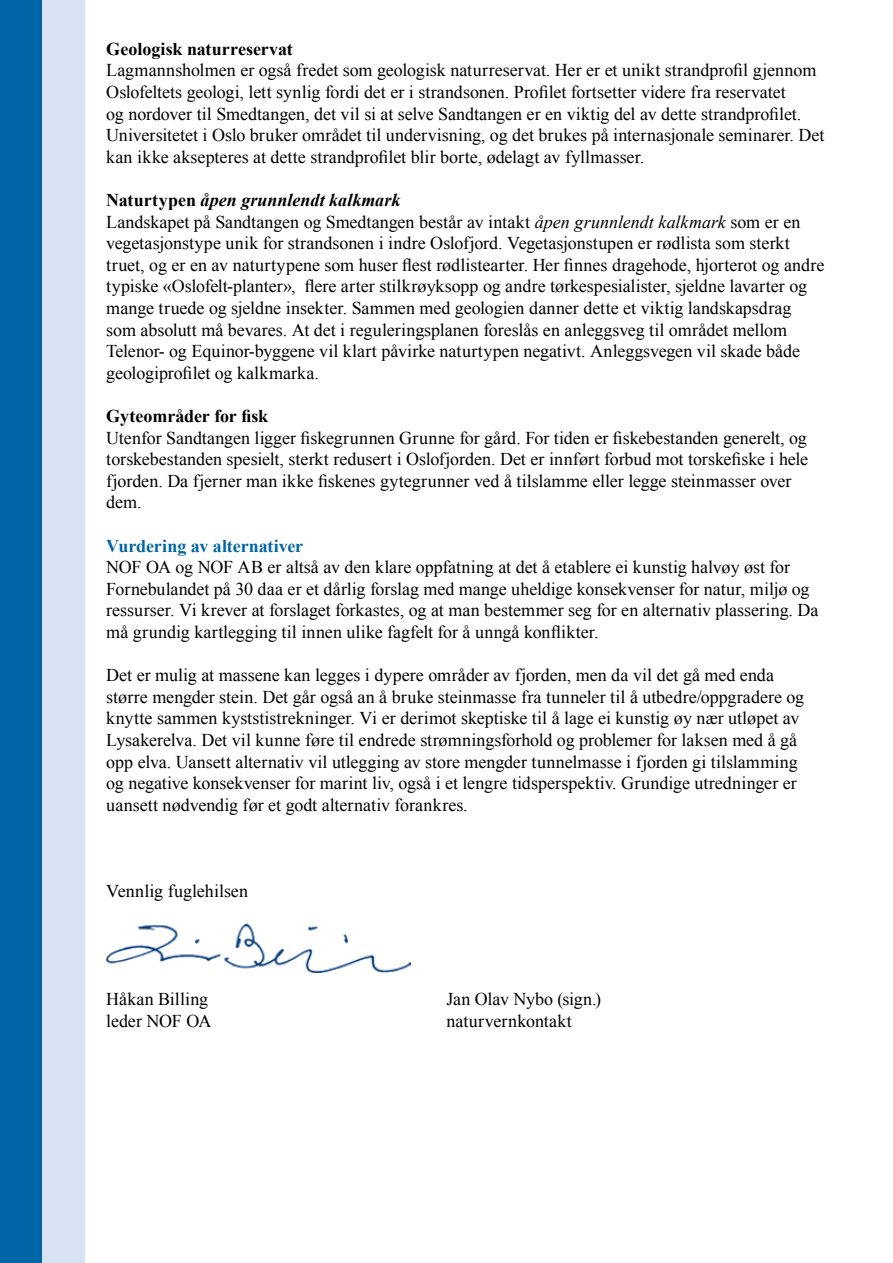
<style>
.page{position:relative;width:893px;height:1263px;background:#fff}
.page>*{position:absolute;margin:0;border:0;box-sizing:border-box;transform-origin:0 0}
.t1{font:18px/21.6px "Times New Roman";color:#000}
.t2{font:700 18px "Times New Roman";letter-spacing:-.005em;color:#000}
.t3{font:700 18px "Times New Roman";letter-spacing:-.005em;color:#0065a5}
.s1{font-weight:700}
.s2{font-weight:700;font-style:italic}
.s3{font-style:italic}
</style>
<div class="page">
<div style="left:0;top:0;width:43px;height:1263px;background:#0065a5"></div>
<div style="left:43px;top:0;width:42px;height:1263px;background:#d9e2f2"></div>
<img style="left:107px;top:923px;width:303px;height:50px">
<p class="t2" style="left:106px;top:36px;width:188px">Geologisk naturreservat</p>
<p class="t1" style="left:106px;top:59px;width:720px">Lagmannsholmen er også fredet som geologisk naturreservat. Her er et unikt strandprofil gjennom Oslofeltets geologi, lett synlig fordi det er i strandsonen. Profilet fortsetter videre fra reservatet<br>og nordover til Smedtangen, det vil si at selve Sandtangen er en viktig del av dette strandprofilet.<br>Universitetet i Oslo bruker området til undervisning, og det brukes på internasjonale seminarer. Det kan ikke aksepteres at dette strandprofilet blir borte, ødelagt av fyllmasser.</p>
<p class="t1" style="left:106px;top:189px;width:720px"><span class="s1">Naturtypen</span> <span class="s2">åpen grunnlendt kalkmark<br></span>Landskapet på Sandtangen og Smedtangen består av intakt <span class="s3">åpen grunnlendt kalkmark</span> som er en vegetasjonstype unik for strandsonen i indre Oslofjord. Vegetasjonstupen er rødlista som sterkt truet, og er en av naturtypene som huser flest rødlistearter. Her finnes dragehode, hjorterot og andre typiske «Oslofelt-planter», flere arter stilkrøyksopp og andre tørkespesialister, sjeldne lavarter og mange truede og sjeldne insekter. Sammen med geologien danner dette et viktig landskapsdrag som absolutt må bevares. At det i reguleringsplanen foreslås en anleggsveg til området mellom Telenor- og Equinor-byggene vil klart påvirke naturtypen negativt. Anleggsvegen vil skade både geologiprofilet og kalkmarka.</p>
<p class="t2" style="left:106px;top:403px;width:163px">Gyteområder for fisk</p>
<p class="t1" style="left:106px;top:426px;width:703px">Utenfor Sandtangen ligger fiskegrunnen Grunne for gård. For tiden er fiskebestanden generelt, og torskebestanden spesielt, sterkt redusert i Oslofjorden. Det er innført forbud mot torskefiske i hele fjorden. Da fjerner man ikke fiskenes gytegrunner ved å tilslamme eller legge steinmasser over dem.</p>
<p class="t3" style="left:106px;top:533px;width:198px">Vurdering av alternativer</p>
<p class="t1" style="left:106px;top:556px;width:713px">NOF OA og NOF AB er altså av den klare oppfatning at det å etablere ei kunstig halvøy øst for Fornebulandet på 30 daa er et dårlig forslag med mange uheldige konsekvenser for natur, miljø og ressurser. Vi krever at forslaget forkastes, og at man bestemmer seg for en alternativ plassering. Da må grundig kartlegging til innen ulike fagfelt for å unngå konflikter.</p>
<p class="t1" style="left:106px;top:664px;width:699px">Det er mulig at massene kan legges i dypere områder av fjorden, men da vil det gå med enda større mengder stein. Det går også an å bruke steinmasse fra tunneler til å utbedre/oppgradere og knytte sammen kyststistrekninger. Vi er derimot skeptiske til å lage ei kunstig øy nær utløpet av Lysakerelva. Det vil kunne føre til endrede strømningsforhold og problemer for laksen med å gå opp elva. Uansett alternativ vil utlegging av store mengder tunnelmasse i fjorden gi tilslamming og negative konsekvenser for marint liv, også i et lengre tidsperspektiv. Grundige utredninger er uansett nødvendig før et godt alternativ forankres.</p>
<p class="t1" style="left:106px;top:880px;width:143px">Vennlig fuglehilsen</p>
<p class="t1" style="left:106px;top:988px;width:103px">Håkan Billing</p>
<p class="t1" style="left:446px;top:988px;width:156px">Jan Olav Nybo (sign.)</p>
<p class="t1" style="left:106px;top:1010px;width:107px">leder NOF OA</p>
<p class="t1" style="left:446px;top:1010px;width:127px">naturvernkontakt</p>
</div>
